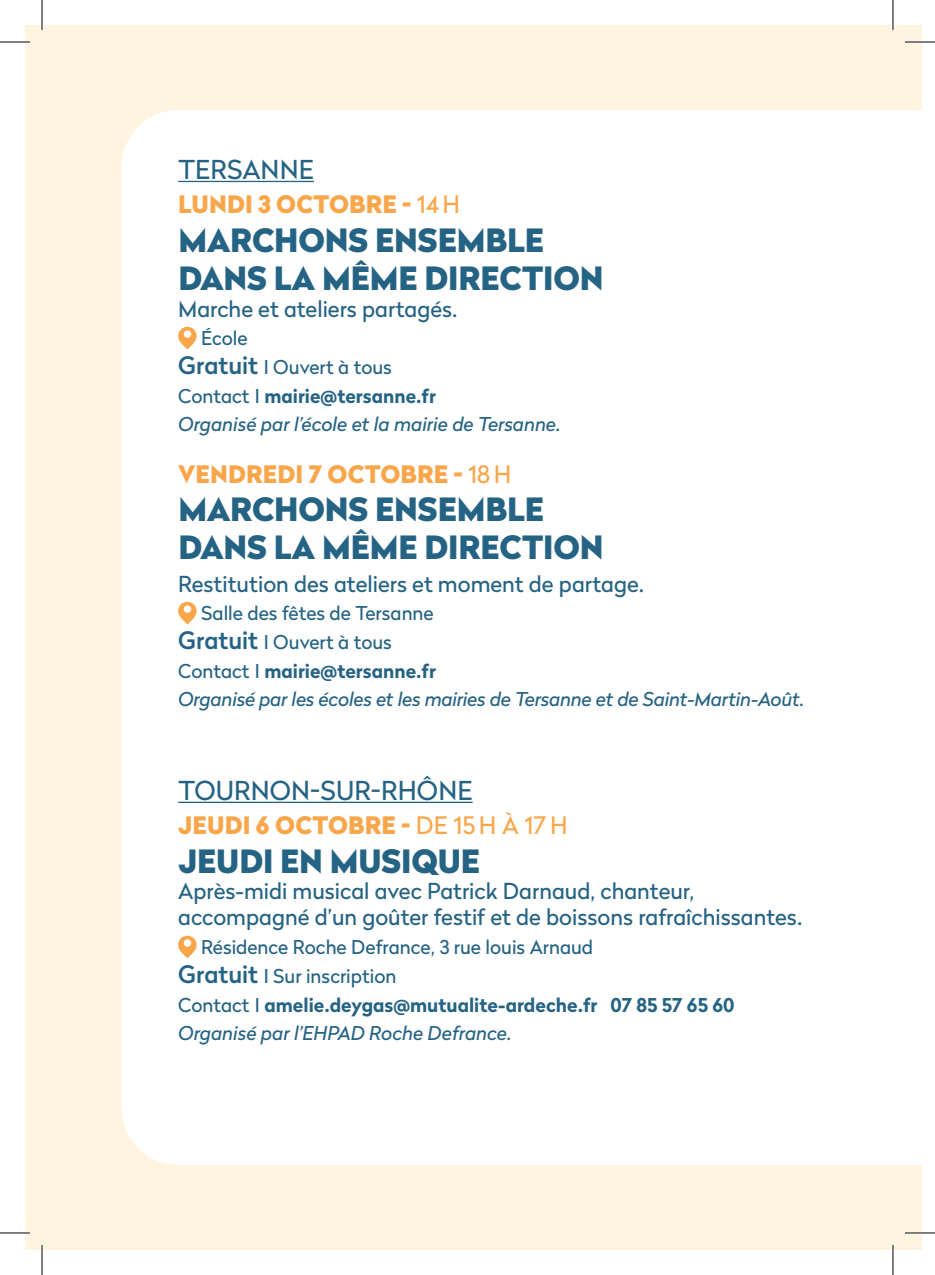
<style>
.page{position:relative;width:935px;height:1275px;background:#fff}
.page>*{position:absolute;margin:0;border:0;box-sizing:border-box;transform-origin:0 0}
.t1{font:900 32px/38.4px "Radikal";letter-spacing:-.005em;color:#256384}
.t2{font:26px "Radikal";letter-spacing:.005em;color:#256384}
.t3{font:900 24px "Radikal";letter-spacing:.005em;color:#f9a64a}
.t4{font:22px/26.4px "Radikal";color:#256384}
.t5{font:italic 19px/28.6px "Radikal";letter-spacing:-.01em;color:#256384}
.t6{font:19px/28.6px "Radikal";color:#256384}
.s1{font-weight:400}
.s2{font-style:normal}
.s3{font-weight:500;font-style:normal;font-size:24px}
.s4{font-weight:700;font-style:normal}
.s5{font-weight:500;font-size:24px}
.s6{font-weight:700}
.s7{font-style:italic}
</style>
<div class="page">
<div style="left:25px;top:25px;width:896px;height:1225px;background:#fef4e0"></div>
<div style="left:121px;top:110px;width:800px;height:1055px;background:#fff"></div>
<hr style="left:178px;top:181px;width:136px;height:1px;background:#256384">
<hr style="left:178px;top:801px;width:294px;height:2px;background:#256384">
<svg style="left:178px;top:327px;width:18px;height:22px"></svg>
<svg style="left:178px;top:602px;width:18px;height:22px"></svg>
<svg style="left:178px;top:935px;width:18px;height:23px"></svg>
<hr style="left:0;top:41px;width:30px;height:2px;background:#fff">
<hr style="left:904px;top:41px;width:30px;height:2px;background:#fff">
<hr style="left:0;top:1231px;width:30px;height:3px;background:#fff">
<hr style="left:904px;top:1231px;width:30px;height:3px;background:#fff">
<hr style="left:41px;top:0;width:2px;height:30px;background:#fff">
<hr style="left:41px;top:1245px;width:2px;height:30px;background:#fff">
<hr style="left:891px;top:0;width:3px;height:30px;background:#fff">
<hr style="left:891px;top:1245px;width:3px;height:30px;background:#fff">
<hr style="left:0;top:42px;width:30px;height:1px;background:#000">
<hr style="left:904px;top:42px;width:30px;height:1px;background:#000">
<hr style="left:0;top:1232px;width:30px;height:1px;background:#000">
<hr style="left:904px;top:1232px;width:30px;height:1px;background:#000">
<hr style="left:42px;top:0;width:1px;height:30px;background:#000">
<hr style="left:42px;top:1245px;width:1px;height:30px;background:#000">
<hr style="left:892px;top:0;width:1px;height:30px;background:#000">
<hr style="left:892px;top:1245px;width:1px;height:30px;background:#000">
<h2 class="t2" style="left:178px;top:151px;width:137px">TERSANNE</h2>
<p class="t3" style="left:178px;top:187px;width:283px">LUNDI 3 OCTOBRE - <span class="s1">14H</span></p>
<h1 class="t1" style="left:178px;top:219px;width:426px">MARCHONS ENSEMBLE<br>DANS LA MÊME DIRECTION</h1>
<p class="t4" style="left:178px;top:294px;width:281px">Marche et ateliers partagés.</p>
<p class="t5" style="left:178px;top:323px;width:384px;text-indent:23px"><span class="s2">École<br></span><span class="s3">Gratuit</span> <span class="s2">I Ouvert à tous<br>Contact I</span> <span class="s4">mairie@tersanne.fr<br></span>Organisé par l’école et la mairie de Tersanne.</p>
<p class="t3" style="left:178px;top:456px;width:334px">VENDREDI 7 OCTOBRE - <span class="s1">18H</span></p>
<h1 class="t1" style="left:178px;top:488px;width:426px">MARCHONS ENSEMBLE<br>DANS LA MÊME DIRECTION</h1>
<p class="t4" style="left:178px;top:569px;width:467px">Restitution des ateliers et moment de partage.</p>
<p class="t5" style="left:178px;top:598px;width:627px;text-indent:23px"><span class="s2">Salle des fêtes de Tersanne<br></span><span class="s3">Gratuit</span> <span class="s2">I Ouvert à tous<br>Contact I</span> <span class="s4">mairie@tersanne.fr<br></span>Organisé par les écoles et les mairies de Tersanne et de Saint-Martin-Août.</p>
<h2 class="t2" style="left:178px;top:772px;width:296px">TOURNON-SUR-RHÔNE</h2>
<p class="t3" style="left:178px;top:808px;width:391px">JEUDI 6 OCTOBRE - <span class="s1">DE 15H À 17H</span></p>
<h1 class="t1" style="left:178px;top:839px;width:303px">JEUDI EN MUSIQUE</h1>
<p class="t4" style="left:178px;top:877px;width:625px">Après-midi musical avec Patrick Darnaud, chanteur, accompagné d’un goûter festif et de boissons rafraîchissantes.</p>
<p class="t6" style="left:178px;top:932px;width:557px;text-indent:23px">Résidence Roche Defrance, 3 rue louis Arnaud<br><span class="s5">Gratuit</span> I Sur inscription<br>Contact I <span class="s6">amelie.deygas@mutualite-ardeche.fr 07 85 57 65 60<br></span><span class="s7">Organisé par l’EHPAD Roche Defrance.</span></p>
</div>
